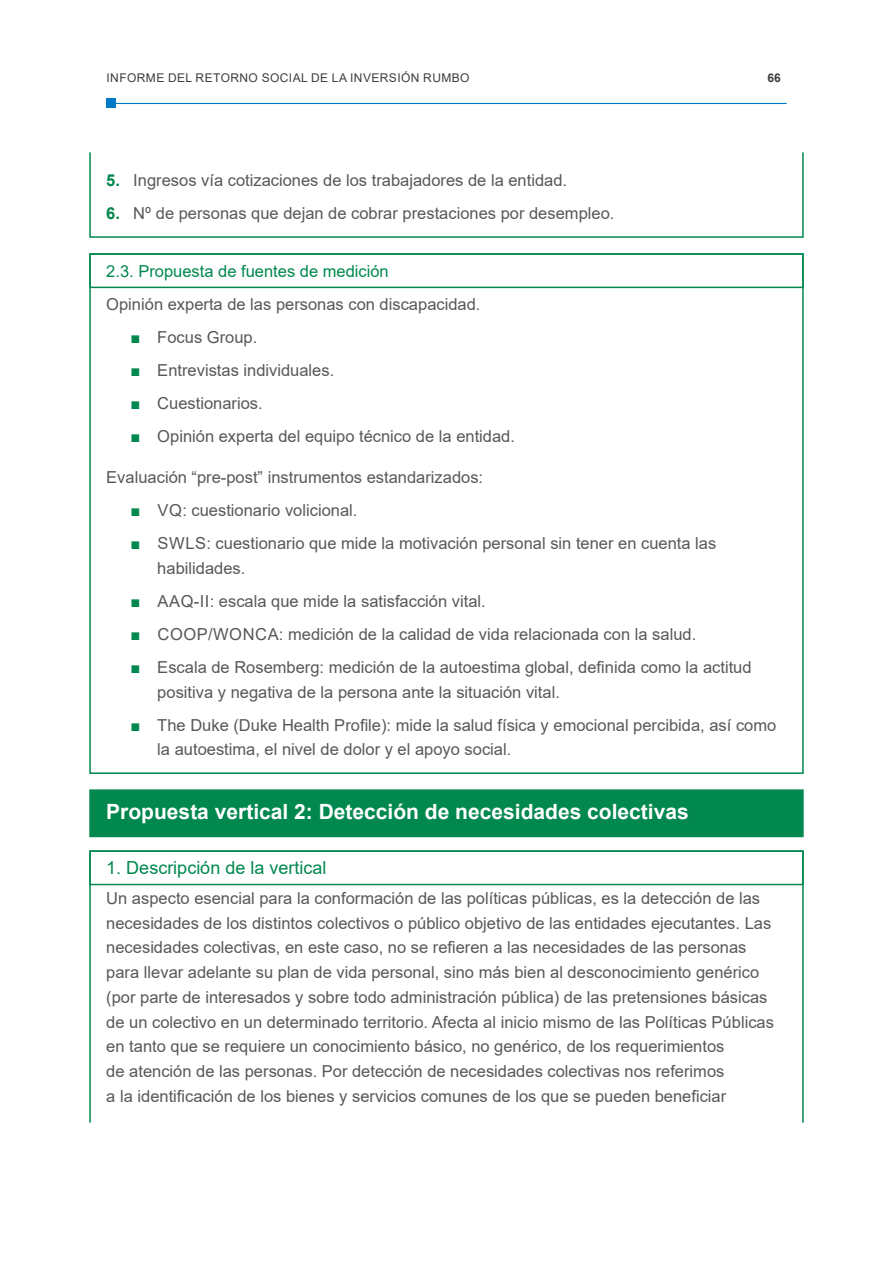
<style>
.page{position:relative;width:893px;height:1263px;background:#fff}
.page>*{position:absolute;margin:0;border:0;box-sizing:border-box;transform-origin:0 0}
.t1{font:700 21px "Arial";color:#fff}
.t2{font:18px "Arial";color:#01884e}
.t3{font:16.5px/24.8px "Arial";color:#57585a}
.t4{font:16.5px "Arial";color:#01884e}
.t5{font:12px "Arial";letter-spacing:.035em;color:#3e3e3f}
.t6{font:700 12px "Arial";color:#3e3e3f}
.s1{font-weight:700;color:#01884e}
</style>
<div class="page">
<hr style="left:108px;top:103px;width:679px;height:1px;background:#007ac7">
<div style="left:106px;top:99px;width:10px;height:9px;background:#007ac7"></div>
<div style="left:89px;top:789px;width:715px;height:48px;background:#01884e;border:2px solid #01884e"></div>
<div style="left:89px;top:152px;width:715px;height:86px;border:2px solid #01884e"></div>
<div style="left:89px;top:253px;width:715px;height:35px;border:2px solid #01884e"></div>
<div style="left:89px;top:850px;width:715px;height:35px;border:2px solid #01884e"></div>
<p class="t5" style="left:107px;top:70px;width:365px">INFORME DEL RETORNO SOCIAL DE LA INVERSIÓN RUMBO</p>
<p class="t6" style="left:767px;top:69px;width:15px">66</p>
<p class="t3" style="left:106px;top:168px;width:462px"><span class="s1">5.</span> Ingresos vía cotizaciones de los trabajadores de la entidad.</p>
<p class="t3" style="left:106px;top:201px;width:510px"><span class="s1">6.</span> Nº de personas que dejan de cobrar prestaciones por desempleo.</p>
<p class="t4" style="left:106px;top:260px;width:284px">2.3. Propuesta de fuentes de medición</p>
<p class="t3" style="left:106px;top:291px;width:376px">Opinión experta de las personas con discapacidad.</p>
<p class="t3" style="left:130px;top:324px;width:128px"><span class="s1">■</span> Focus Group.</p>
<p class="t3" style="left:130px;top:357px;width:205px"><span class="s1">■</span> Entrevistas individuales.</p>
<p class="t3" style="left:130px;top:390px;width:134px"><span class="s1">■</span> Cuestionarios.</p>
<p class="t3" style="left:130px;top:423px;width:386px"><span class="s1">■</span> Opinión experta del equipo técnico de la entidad.</p>
<p class="t3" style="left:106px;top:465px;width:378px">Evaluación “pre-post” instrumentos estandarizados:</p>
<p class="t3" style="left:131px;top:498px;width:228px"><span class="s1">■</span> VQ: cuestionario volicional.</p>
<p class="t3" style="left:157px;top:531px;width:560px;text-indent:-27px"><span class="s1">■</span> SWLS: cuestionario que mide la motivación personal sin tener en cuenta las habilidades.</p>
<p class="t3" style="left:131px;top:588px;width:357px"><span class="s1">■</span> AAQ-II: escala que mide la satisfacción vital.</p>
<p class="t3" style="left:131px;top:621px;width:567px"><span class="s1">■</span> COOP/WONCA: medición de la calidad de vida relacionada con la salud.</p>
<p class="t3" style="left:157px;top:654px;width:596px;text-indent:-27px"><span class="s1">■</span> Escala de Rosemberg: medición de la autoestima global, definida como la actitud positiva y negativa de la persona ante la situación vital.</p>
<p class="t3" style="left:157px;top:712px;width:620px;text-indent:-27px"><span class="s1">■</span> The Duke (Duke Health Profile): mide la salud física y emocional percibida, así como la autoestima, el nivel de dolor y el apoyo social.</p>
<p class="t1" style="left:106px;top:797px;width:584px">Propuesta vertical 2: Detección de necesidades colectivas</p>
<p class="t2" style="left:106px;top:856px;width:222px">1. Descripción de la vertical</p>
<p class="t3" style="left:106px;top:885px;width:669px">Un aspecto esencial para la conformación de las políticas públicas, es la detección de las necesidades de los distintos colectivos o público objetivo de las entidades ejecutantes. Las necesidades colectivas, en este caso, no se refieren a las necesidades de las personas para llevar adelante su plan de vida personal, sino más bien al desconocimiento genérico (por parte de interesados y sobre todo administración pública) de las pretensiones básicas de un colectivo en un determinado territorio. Afecta al inicio mismo de las Políticas Públicas en tanto que se requiere un conocimiento básico, no genérico, de los requerimientos<br>de atención de las personas. Por detección de necesidades colectivas nos referimos<br>a la identificación de los bienes y servicios comunes de los que se pueden beneficiar</p>
</div>
